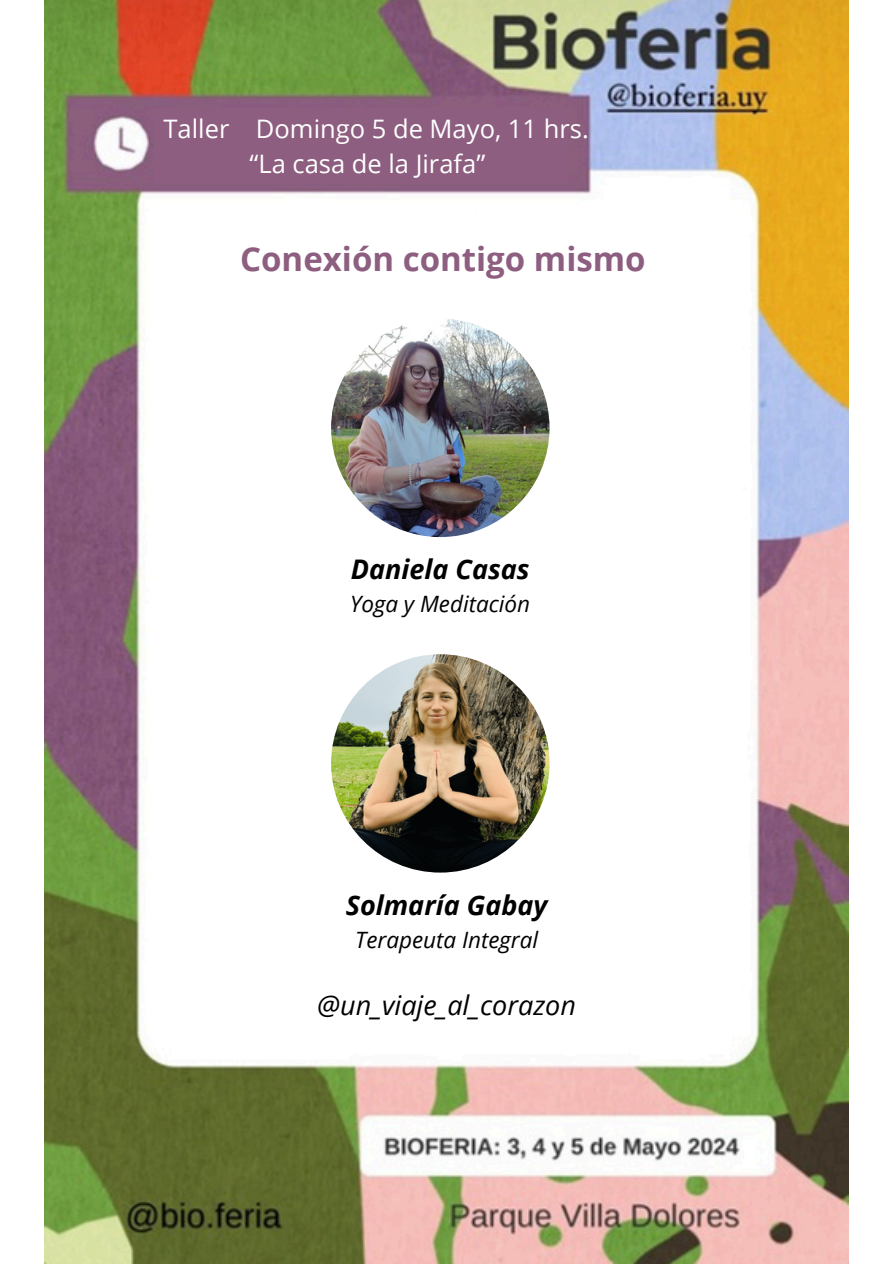
<style>
.page{position:relative;width:894px;height:1264px;background:#fff}
.page>*{position:absolute;margin:0;border:0;box-sizing:border-box;transform-origin:0 0}
.t1{font:700 33px "Open Sans";color:#8d5e80}
.t2{font:italic 700 27px "Open Sans";color:#000}
.t3{font:italic 27px "Open Sans";color:#000}
.t4{font:25.5px/34.8px "Open Sans";color:#fff}
.t5{font:italic 22.5px "Open Sans";color:#000}
</style>
<div class="page">
<img style="left:45px;top:0;width:803px;height:1262px">
<div style="left:154px;top:216px;width:577px;height:831px;background:#fff"></div>
<div style="left:154px;top:108px;width:413px;height:76px;background:#8d5e80"></div>
<img style="left:331px;top:654px;width:218px;height:218px;border-radius:50%">
<img style="left:331px;top:319px;width:218px;height:218px;border-radius:50%">
<p class="t4" style="left:249px;top:111px;width:340px;text-indent:-86px">Taller Domingo 5 de Mayo, 11 hrs. “La casa de la Jirafa”</p>
<h1 class="t1" style="left:240px;top:236px;width:407px">Conexión contigo mismo</h1>
<p class="t2" style="left:350px;top:550px;width:180px">Daniela Casas</p>
<p class="t5" style="left:350px;top:588px;width:181px">Yoga y Meditación</p>
<p class="t2" style="left:346px;top:886px;width:203px">Solmaría Gabay</p>
<p class="t5" style="left:355px;top:923px;width:184px">Terapeuta Integral</p>
<p class="t3" style="left:317px;top:986px;width:260px">@un_viaje_al_corazon</p>
</div>
